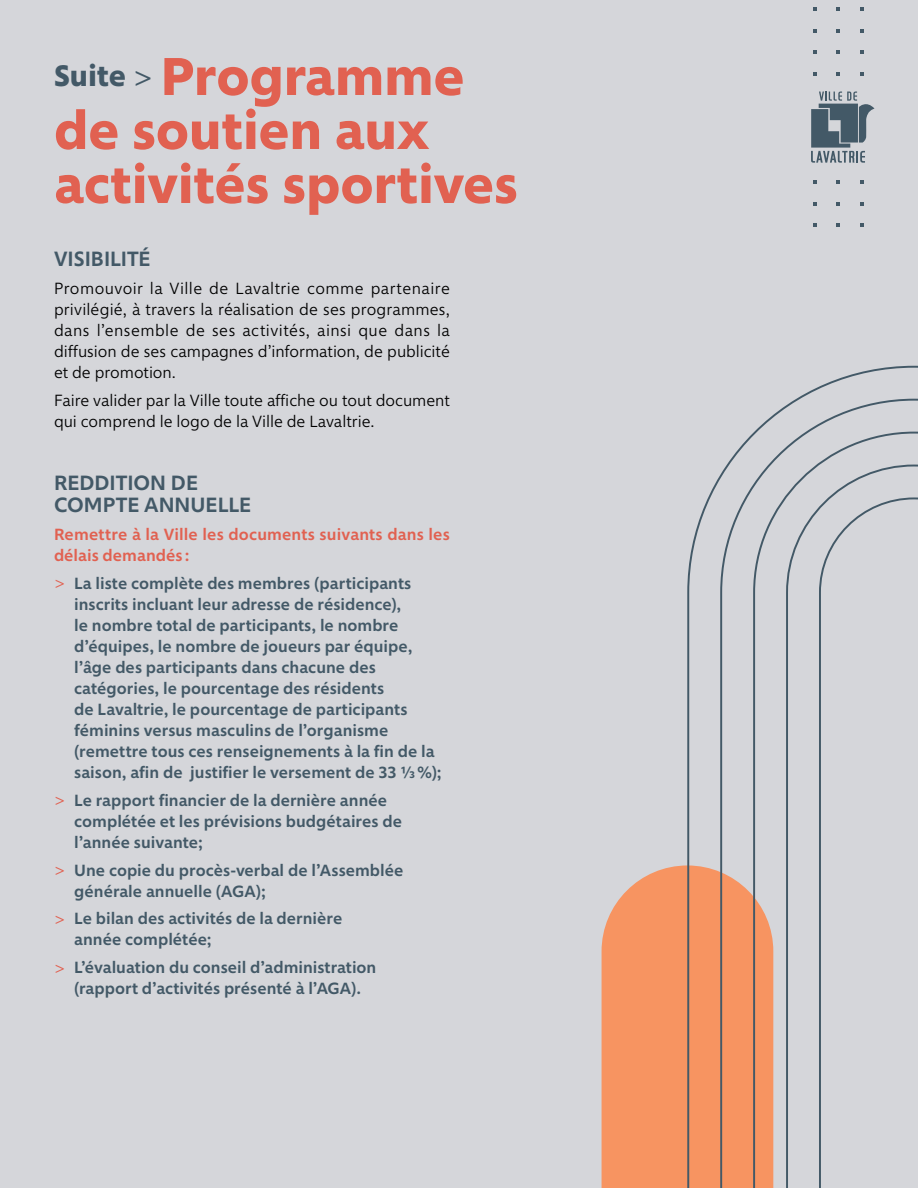
<style>
.page{position:relative;width:918px;height:1188px;background:#d5d6da}
.page>*{position:absolute;margin:0;border:0;box-sizing:border-box;transform-origin:0 0}
.t1{font:700 54px/54px "Morandi";letter-spacing:-.005em;color:#e16151}
.t2{font:600 21px/22.5px "Morandi";color:#435967}
.t3{font:600 16.5px/21px "Morandi";color:#435967}
.t4{font:300 16.5px/21px "Morandi";color:#000;text-align:justify}
.t5{font:600 16.5px/21px "Morandi";letter-spacing:.005em;color:#e16151}
.s1{font-weight:300;color:#e16151}
</style>
<div class="page">
<div style="left:602px;top:865px;width:85px;height:323px;background:#f79461"></div>
<svg style="left:687px;top:366px;width:231px;height:822px"></svg>
<svg style="left:720px;top:399px;width:198px;height:789px"></svg>
<svg style="left:753px;top:432px;width:165px;height:756px"></svg>
<svg style="left:786px;top:465px;width:132px;height:723px"></svg>
<svg style="left:819px;top:497px;width:99px;height:691px"></svg>
<svg style="left:813px;top:7px;width:3px;height:4px"></svg>
<svg style="left:836px;top:7px;width:4px;height:4px"></svg>
<svg style="left:860px;top:7px;width:4px;height:4px"></svg>
<svg style="left:813px;top:29px;width:3px;height:4px"></svg>
<svg style="left:836px;top:29px;width:4px;height:4px"></svg>
<svg style="left:860px;top:29px;width:4px;height:4px"></svg>
<svg style="left:813px;top:50px;width:3px;height:4px"></svg>
<svg style="left:836px;top:50px;width:4px;height:4px"></svg>
<svg style="left:860px;top:50px;width:4px;height:4px"></svg>
<svg style="left:813px;top:72px;width:3px;height:4px"></svg>
<svg style="left:836px;top:72px;width:4px;height:4px"></svg>
<svg style="left:860px;top:72px;width:4px;height:4px"></svg>
<svg style="left:813px;top:180px;width:3px;height:4px"></svg>
<svg style="left:836px;top:180px;width:4px;height:4px"></svg>
<svg style="left:860px;top:180px;width:4px;height:4px"></svg>
<svg style="left:813px;top:202px;width:3px;height:4px"></svg>
<svg style="left:836px;top:202px;width:4px;height:4px"></svg>
<svg style="left:860px;top:202px;width:4px;height:4px"></svg>
<svg style="left:836px;top:224px;width:4px;height:3px"></svg>
<svg style="left:860px;top:224px;width:4px;height:3px"></svg>
<svg style="left:811px;top:92px;width:64px;height:71px"></svg>
<h1 class="t1" style="left:54px;top:45px;width:466px"><sup>Suite</sup> <sup>&gt;</sup> Programme de soutien aux activités sportives</h1>
<p class="t2" style="left:54px;top:246px;width:98px">VISIBILITÉ</p>
<p class="t4" style="left:54px;top:277px;width:398px">Promouvoir la Ville de Lavaltrie comme partenaire privilégié, à travers la réalisation de ses programmes, dans l’ensemble de ses activités, ainsi que dans la diffusion de ses campagnes d’information, de publicité et de promotion.</p>
<p class="t4" style="left:54px;top:389px;width:397px">Faire valider par la Ville toute affiche ou tout document qui comprend le logo de la Ville de Lavaltrie.</p>
<p class="t2" style="left:54px;top:470px;width:199px">REDDITION DE<br>COMPTE ANNUELLE</p>
<p class="t5" style="left:54px;top:523px;width:397px">Remettre à la Ville les documents suivants dans les délais demandés :</p>
<p class="t3" style="left:74px;top:571px;width:369px;text-indent:-20px"><span class="s1">&gt;</span> La liste complète des membres (participants inscrits incluant leur adresse de résidence),<br>le nombre total de participants, le nombre d’équipes, le nombre de joueurs par équipe, l’âge des participants dans chacune des catégories, le pourcentage des résidents<br>de Lavaltrie, le pourcentage de participants féminins versus masculins de l’organisme (remettre tous ces renseignements à la fin de la saison, afin de justifier le versement de 33 ⅓%);</p>
<p class="t3" style="left:74px;top:788px;width:329px;text-indent:-20px"><span class="s1">&gt;</span> Le rapport financier de la dernière année complétée et les prévisions budgétaires de l’année suivante;</p>
<p class="t3" style="left:74px;top:858px;width:331px;text-indent:-20px"><span class="s1">&gt;</span> Une copie du procès-verbal de l’Assemblée générale annuelle (AGA);</p>
<p class="t3" style="left:74px;top:907px;width:270px;text-indent:-20px"><span class="s1">&gt;</span> Le bilan des activités de la dernière année complétée;</p>
<p class="t3" style="left:54px;top:956px;width:324px;text-align:center"><span class="s1">&gt;</span> L’évaluation du conseil d’administration (rapport d’activités présenté à l’AGA).</p>
</div>
